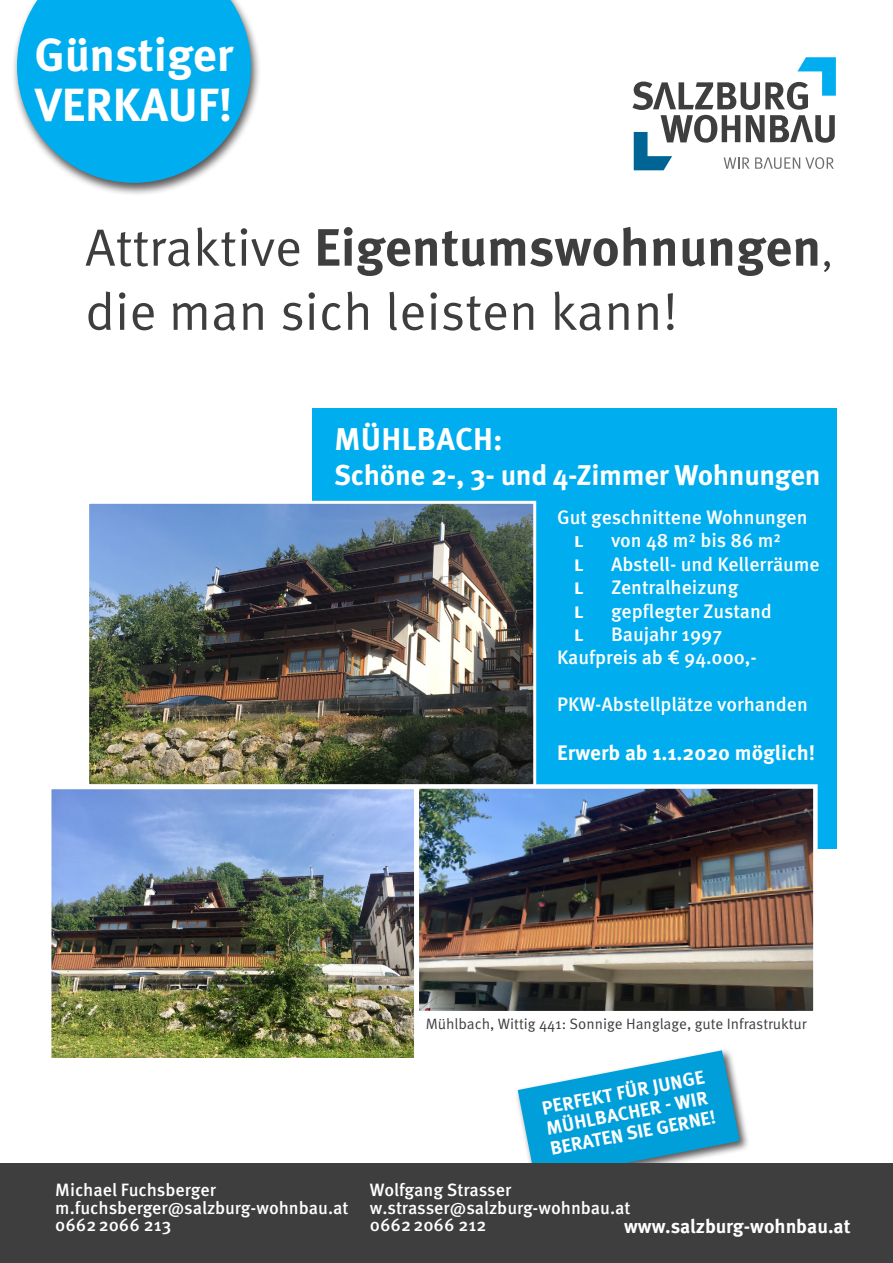
<style>
.page{position:relative;width:893px;height:1263px;background:#fff}
.page>*{position:absolute;margin:0;border:0;box-sizing:border-box;transform-origin:0 0}
.Headline{font:700 52.5px "Meta OT";color:#3e3e3f}
.Headline-2{font:52.5px "Meta OT Norm";color:#3e3e3f}
.t1{font:700 46.5px "Meta OT";color:#fff}
.t2{font:700 31.5px "Meta OT";letter-spacing:.01em;color:#fff}
.t3{font:700 28.5px "Meta OT";letter-spacing:-.01em;color:#fff}
.t4{font:700 21px "Meta OT";color:#fff}
.t5{font:500 19.5px "Meta OT";color:#fff}
.Fußzeile{font:700 19.5px "Meta OT";letter-spacing:-.005em;color:#fff}
.Copy_Wohnungsbeschre{font:700 18.9px "Meta OT";color:#fff}
.Ansprechperson{font:500 17.85px/17.9px "Meta OT";letter-spacing:-.005em;color:#fff}
.t6{font:700 16.65px "Meta OT";color:#fff;scale:1.18 1}
.t7{font:700 15.6px "Meta OT";color:#fff;scale:1.25 1}
.t8{font:15px "Meta OT Norm";color:#3e3e3f}
.s1{font-family:"Meta OT Norm";font-weight:400}
.s2{font-weight:300}
</style>
<div class="page">
<div style="left:312px;top:408px;width:525px;height:441px;background:#00aeef"></div>
<img style="left:52px;top:790px;width:361px;height:267px">
<div style="left:48px;top:786px;width:369px;height:275px;border:3px solid #fff"></div>
<img style="left:420px;top:789px;width:393px;height:221px">
<div style="left:415px;top:784px;width:403px;height:231px;border:4px solid #fff"></div>
<img style="left:90px;top:505px;width:442px;height:278px">
<div style="left:86px;top:501px;width:450px;height:286px;border:3px solid #fff"></div>
<hr style="left:86px;top:498px;width:3px;height:289px;background:#fff">
<hr style="left:414px;top:786px;width:3px;height:326px;background:#fff">
<div style="left:11px;top:0;width:250px;height:196px;background:#231f20;opacity:.75"></div>
<svg style="left:17px;top:0;width:234px;height:183px;background:#23b5ec"></svg>
<div style="left:515px;top:1047px;width:235px;height:144px;background:#231f20;opacity:.75"></div>
<svg style="left:518px;top:1050px;width:222px;height:113px"></svg>
<div style="left:0;top:1163px;width:893px;height:100px;background:#3e3e3f"></div>
<svg style="left:632px;top:57px;width:204px;height:113px"></svg>
<p class="t1" style="left:34px;top:26px;width:201px">Günstiger</p>
<p class="t1" style="left:35px;top:75px;width:199px">VERKAUF!</p>
<p class="Headline" style="left:85px;top:214px;width:750px"><span class="s1">Attraktive</span> Eigentumswohnungen<span class="s2">,</span></p>
<p class="Headline-2" style="left:85px;top:280px;width:594px">die man sich leisten kann!</p>
<p class="t2" style="left:334px;top:419px;width:170px">MÜHLBACH:</p>
<p class="t3" style="left:334px;top:457px;width:488px">Schöne 2-, 3- und 4-Zimmer Wohnungen</p>
<p class="t5" style="left:557px;top:505px;width:252px">Gut geschnittene Wohnungen</p>
<p class="t7" style="left:574px;top:532px;width:9px">L</p>
<p class="t5" style="left:611px;top:528px;width:171px">von 48 m² bis 86 m²</p>
<p class="t6" style="left:574px;top:554px;width:9px">L</p>
<p class="t5" style="left:611px;top:552px;width:210px">Abstell- und Kellerräume</p>
<p class="t6" style="left:574px;top:578px;width:9px">L</p>
<p class="t5" style="left:611px;top:575px;width:129px">Zentralheizung</p>
<p class="t6" style="left:574px;top:601px;width:9px">L</p>
<p class="t5" style="left:611px;top:599px;width:162px">gepflegter Zustand</p>
<p class="t6" style="left:574px;top:625px;width:9px">L</p>
<p class="t5" style="left:611px;top:622px;width:113px">Baujahr 1997</p>
<p class="t5" style="left:557px;top:645px;width:201px">Kaufpreis ab € 94.000,-</p>
<p class="t5" style="left:557px;top:692px;width:252px">PKW-Abstellplätze vorhanden</p>
<p class="t4" style="left:557px;top:739px;width:260px">Erwerb ab 1.1.2020 möglich!</p>
<p class="t8" style="left:426px;top:1015px;width:382px">Mühlbach, Wittig 441: Sonnige Hanglage, gute Infrastruktur</p>
<p class="Ansprechperson" style="left:55px;top:1181px;width:162px">Michael Fuchsberger</p>
<p class="Ansprechperson" style="left:55px;top:1199px;width:295px">m.fuchsberger@salzburg-wohnbau.at<br>06622066 213</p>
<p class="Copy_Wohnungsbeschre" style="left:540px;top:1096px;width:167px;rotate:-11deg">PERFEKT FÜR JUNGE</p>
<p class="Copy_Wohnungsbeschre" style="left:544px;top:1117px;width:165px;rotate:-11deg">MÜHLBACHER - WIR</p>
<p class="Copy_Wohnungsbeschre" style="left:548px;top:1137px;width:170px;rotate:-11deg">BERATEN SIE GERNE!</p>
<p class="Ansprechperson" style="left:370px;top:1181px;width:143px">Wolfgang Strasser</p>
<p class="Ansprechperson" style="left:370px;top:1199px;width:262px">w.strasser@salzburg-wohnbau.at<br>06622066 212</p>
<p class="Fußzeile" style="left:624px;top:1214px;width:228px">www.salzburg-wohnbau.at</p>
</div>
